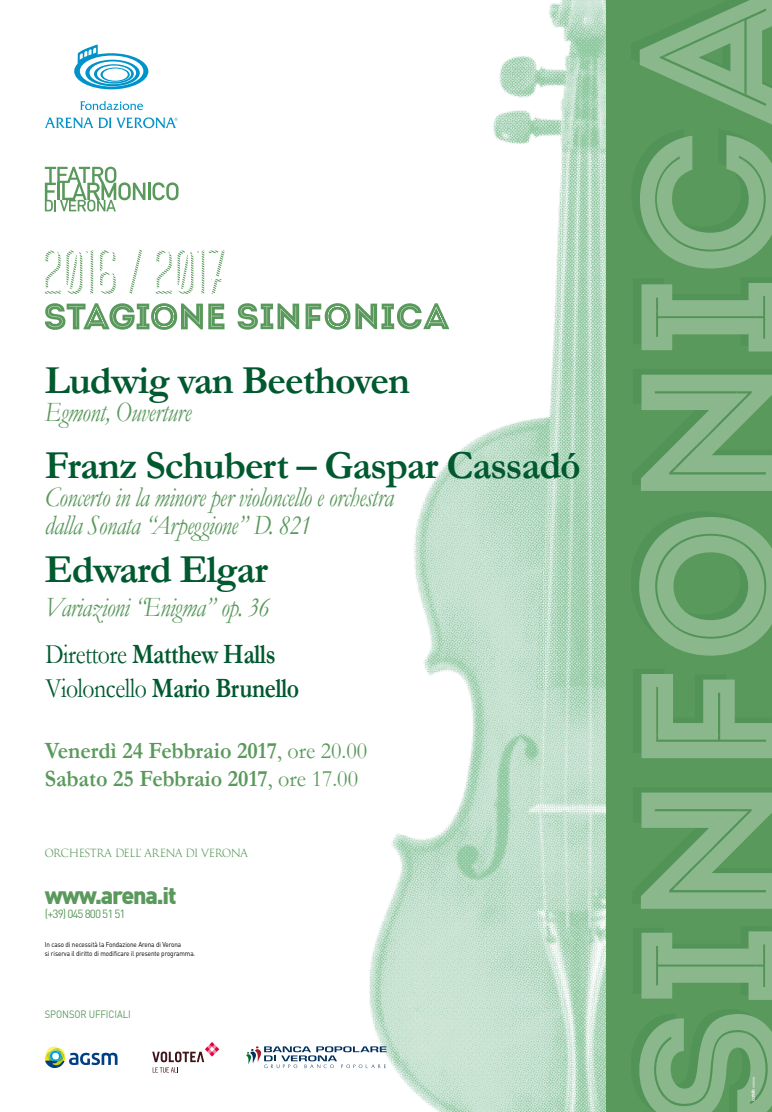
<style>
.page{position:relative;width:772px;height:1112px;background:#fff}
.page>*{position:absolute;margin:0;border:0;box-sizing:border-box;transform-origin:0 0}
.t1{font:700 40px "Garamond";letter-spacing:-.025em;color:#00592f}
.t2{font:italic 28.24px/28.2px "Garamond";letter-spacing:-.02em;color:#5a995c;scale:.84 1}
.t3{font:700 28.24px/33.9px "Garamond";letter-spacing:-.02em;color:#00592f;scale:.84 1}
.t4{font:700 23.52px/28.2px "Garamond";color:#5a995c;scale:.94 1}
.t5{font:900 23.52px "DIN";letter-spacing:-.05em;color:#5a995c}
.t6{font:11.76px "Goudy Trajan";letter-spacing:-.03em;color:#5a995c}
.t7{font:11.76px "DIN";letter-spacing:-.08em;color:#5a995c}
.t8{font:10.6px "DIN";letter-spacing:-.01em;color:#5a995c;scale:.89 1}
.t9{font:7.04px/8.5px "DIN";letter-spacing:-.01em;color:#000;scale:.89 1}
.t10{font:4.8px "Cortella";color:#fff}
.s1{font-weight:400}
</style>
<div class="page">
<img style="left:330px;top:0;width:275px;height:1111px">
<div style="left:606px;top:0;width:165px;height:1111px;background:#5a995c"></div>
<svg style="left:45px;top:167px;width:133px;height:44px"></svg>
<svg style="left:45px;top:250px;width:179px;height:80px"></svg>
<svg style="left:237px;top:299px;width:211px;height:35px"></svg>
<svg style="left:639px;top:0;width:132px;height:1111px"></svg>
<svg style="left:74px;top:44px;width:74px;height:45px"></svg>
<svg style="left:45px;top:117px;width:132px;height:11px"></svg>
<svg style="left:80px;top:101px;width:63px;height:9px"></svg>
<svg style="left:45px;top:1046px;width:72px;height:21px"></svg>
<svg style="left:246px;top:1046px;width:140px;height:21px"></svg>
<svg style="left:152px;top:1042px;width:67px;height:19px"></svg>
<svg style="left:153px;top:1067px;width:25px;height:5px"></svg>
<h1 class="t1" style="left:45px;top:356px;width:366px">Ludwig van Beethoven</h1>
<p class="t2" style="left:45px;top:398px;width:176px">Egmont, Ouverture</p>
<h1 class="t1" style="left:45px;top:441px;width:537px">Franz Schubert – Gaspar Cassadó</h1>
<p class="t2" style="left:45px;top:482px;width:416px">Concerto in la minore per violoncello e orchestra dalla Sonata “Arpeggione” D. 821</p>
<h1 class="t1" style="left:45px;top:545px;width:225px">Edward Elgar</h1>
<p class="t2" style="left:45px;top:592px;width:269px">Variazioni “Enigma” op. 36</p>
<p class="t3" style="left:45px;top:636px;width:303px"><span class="s1">Direttore</span> Matthew Halls<br><span class="s1">Violoncello</span> Mario Brunello</p>
<p class="t4" style="left:45px;top:735px;width:344px">Venerdì 24 Febbraio 2017<span class="s1">, ore 20.00<br></span>Sabato 25 Febbraio 2017<span class="s1">, ore 17.00</span></p>
<p class="t6" style="left:45px;top:846px;width:204px">ORCHESTRA DELL’ ARENA DI VERONA</p>
<p class="t5" style="left:45px;top:879px;width:133px">www.arena.it</p>
<p class="t7" style="left:45px;top:906px;width:82px">(+39) 045 800 51 51</p>
<p class="t9" style="left:45px;top:940px;width:170px">In caso di necessità la Fondazione Arena di Verona<br>si riserva il diritto di modificare il presente programma.</p>
<p class="t8" style="left:45px;top:1007px;width:98px">SPONSOR UFFICIALI</p>
<p class="t10" style="left:750px;top:1100px;width:26px;rotate:-90deg">cv</p>
</div>
